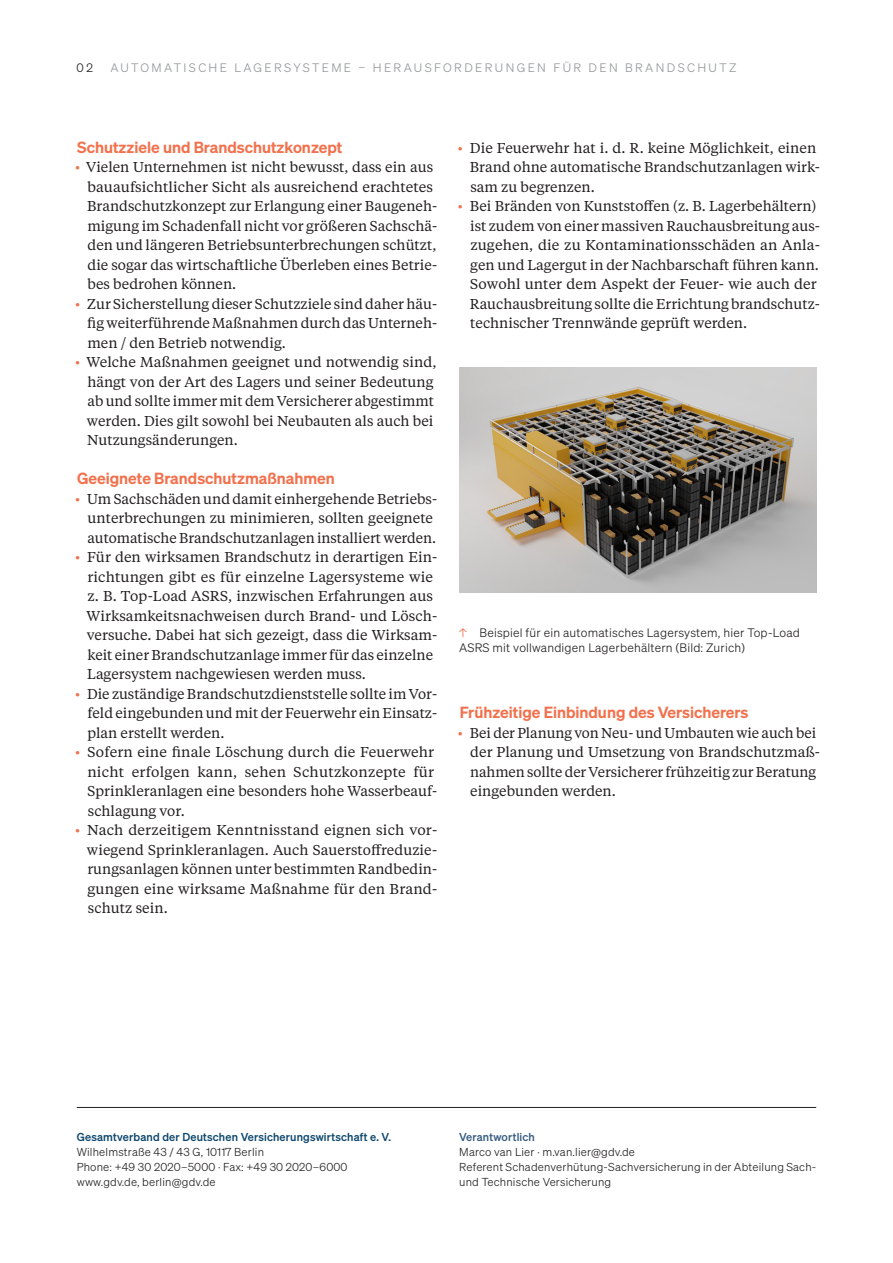
<style>
.page{position:relative;width:893px;height:1263px;background:#fff}
.page>*{position:absolute;margin:0;border:0;box-sizing:border-box;transform-origin:0 0}
._23-OnePager_Überschrift{font:600 15.75px "Sohne";color:#f2714d}
.t1{font:14.25px/19.5px "Tiempos Text";color:#231f20}
._23-bu-m-pfeil{font:12px/15px "Sohne Leicht";letter-spacing:.015em;color:#231f20}
._23-kopfzeile{font:12px "Sohne Leicht";letter-spacing:.2em;color:#939598}
._23-kopfzeile-2{font:12px "Sohne Leicht";color:#231f20}
._23-impressum-text{font:11.25px/15px "Sohne Leicht";letter-spacing:.015em;color:#231f20}
._23-impressum-ressort{font:11.25px "Sohne Kraftig";letter-spacing:.015em;color:#0c466d}
._23-impressum-ressort-2{font:11.25px "Sohne Kraftig";letter-spacing:.015em;color:#385d82}
.s1{color:#f3714d}
</style>
<div class="page">
<hr style="left:77px;top:1107px;width:739px;height:1px;background:#231f20">
<img style="left:459px;top:367px;width:357px;height:226px">
<p class="_23-kopfzeile-2" style="left:77px;top:61px;width:18px">02</p>
<p class="_23-kopfzeile" style="left:110px;top:61px;width:628px">AUTOMATISCHE LAGERSYSTEME – HERAUSFORDERUNGEN FÜR DEN BRANDSCHUTZ</p>
<p class="_23-OnePager_Überschrift" style="left:77px;top:137px;width:267px">Schutzziele und Brandschutzkonzept</p>
<p class="t1" style="left:87px;top:157px;width:352px;text-indent:-12px"><span class="s1">•</span> Vielen Unternehmen ist nicht bewusst, dass ein aus bauaufsichtlicher Sicht als ausreichend erachtetes Brandschutzkonzept zur Erlangung einer Baugeneh&shy;migung im Schadenfall nicht vor größeren Sachschä&shy;den und längeren Betriebsunterbrechungen schützt, die sogar das wirtschaftliche Überleben eines Betrie&shy;bes bedrohen können.</p>
<p class="t1" style="left:87px;top:293px;width:351px;text-align:justify;text-indent:-12px"><span class="s1">•</span> Zur Sicherstellung dieser Schutzziele sind daher häu&shy;fig weiterführende Maßnahmen durch das Unterneh&shy;men / den Betrieb notwendig.</p>
<p class="t1" style="left:87px;top:352px;width:351px;text-indent:-12px"><span class="s1">•</span> Welche Maßnahmen geeignet und notwendig sind, hängt von der Art des Lagers und seiner Bedeutung ab und sollte immer mit dem Versicherer abgestimmt werden. Dies gilt sowohl bei Neubauten als auch bei Nutzungsänderungen.</p>
<p class="_23-OnePager_Überschrift" style="left:77px;top:469px;width:259px">Geeignete Brandschutzmaßnahmen</p>
<p class="t1" style="left:87px;top:488px;width:350px;text-indent:-12px"><span class="s1">•</span> Um Sachschäden und damit einhergehende Betriebs&shy;unterbrechungen zu minimieren, sollten geeignete automatische Brandschutzanlagen installiert werden.</p>
<p class="t1" style="left:87px;top:547px;width:352px;text-indent:-12px"><span class="s1">•</span> Für den wirksamen Brandschutz in derartigen Ein&shy;richtungen gibt es für einzelne Lagersysteme wie z. B. Top-Load ASRS, inzwischen Erfahrungen aus Wirksamkeitsnachweisen durch Brand- und Lösch&shy;versuche. Dabei hat sich gezeigt, dass die Wirksam&shy;keit einer Brandschutzanlage immer für das einzelne Lagersystem nachgewiesen werden muss.</p>
<p class="t1" style="left:87px;top:683px;width:351px;text-align:justify;text-indent:-12px"><span class="s1">•</span> Die zuständige Brandschutzdienststelle sollte im Vor&shy;feld eingebunden und mit der Feuerwehr ein Einsatz&shy;plan erstellt werden.</p>
<p class="t1" style="left:87px;top:742px;width:351px;text-indent:-12px"><span class="s1">•</span> Sofern eine finale Löschung durch die Feuerwehr nicht erfolgen kann, sehen Schutzkonzepte für Sprinkleranlagen eine besonders hohe Wasserbeauf&shy;schlagung vor.</p>
<p class="t1" style="left:87px;top:820px;width:352px;text-align:justify;text-indent:-12px"><span class="s1">•</span> Nach derzeitigem Kenntnisstand eignen sich vor&shy;wiegend Sprinkleranlagen. Auch Sauerstoffreduzie&shy;rungsanlagen können unter bestimmten Randbedin&shy;gungen eine wirksame Maßnahme für den Brand&shy;schutz sein.</p>
<p class="t1" style="left:470px;top:137px;width:352px;text-indent:-12px"><span class="s1">•</span> Die Feuerwehr hat i. d. R. keine Möglichkeit, einen<br>Brand ohne automatische Brandschutzanlagen wirk&shy;sam zu begrenzen.</p>
<p class="t1" style="left:470px;top:196px;width:352px;text-indent:-12px"><span class="s1">•</span> Bei Bränden von Kunststoffen (z. B. Lagerbehältern) ist zudem von einer massiven Rauchausbreitung aus&shy;zugehen, die zu Kontaminationsschäden an Anla&shy;gen und Lagergut in der Nachbarschaft führen kann.<br>Sowohl unter dem Aspekt der Feuer- wie auch der Rauchausbreitung sollte die Errichtung brandschutz&shy;technischer Trennwände geprüft werden.</p>
<p class="_23-bu-m-pfeil" style="left:459px;top:625px;width:342px"><span class="s1">↑</span> Beispiel für ein automatisches Lagersystem, hier Top-Load<br>ASRS mit vollwandigen Lagerbehältern (Bild: Zurich)</p>
<p class="_23-OnePager_Überschrift" style="left:460px;top:703px;width:290px">Frühzeitige Einbindung des Versicherers</p>
<p class="t1" style="left:470px;top:722px;width:351px;text-indent:-12px"><span class="s1">•</span> Bei der Planung von Neu- und Umbauten wie auch bei der Planung und Umsetzung von Brandschutzmaß&shy;nahmen sollte der Versicherer frühzeitig zur Beratung eingebunden werden.</p>
<p class="_23-impressum-ressort" style="left:77px;top:1130px;width:316px">Gesamtverband der Deutschen Versicherungswirtschaft e. V.</p>
<p class="_23-impressum-text" style="left:77px;top:1145px;width:189px">Wilhelmstraße 43 / 43 G, 10117 Berlin</p>
<p class="_23-impressum-text" style="left:77px;top:1160px;width:272px">Phone: +49 30 2020–5000 · Fax: +49 30 2020–6000</p>
<p class="_23-impressum-text" style="left:77px;top:1175px;width:140px">www.gdv.de, berlin@gdv.de</p>
<p class="_23-impressum-ressort-2" style="left:459px;top:1130px;width:77px">Verantwortlich</p>
<p class="_23-impressum-text" style="left:459px;top:1145px;width:177px">Marco van Lier · m.van.lier@gdv.de</p>
<p class="_23-impressum-text" style="left:459px;top:1160px;width:358px">Referent Schadenverhütung-Sachversicherung in der Abteilung Sach&shy;und Technische Versicherung</p>
</div>
